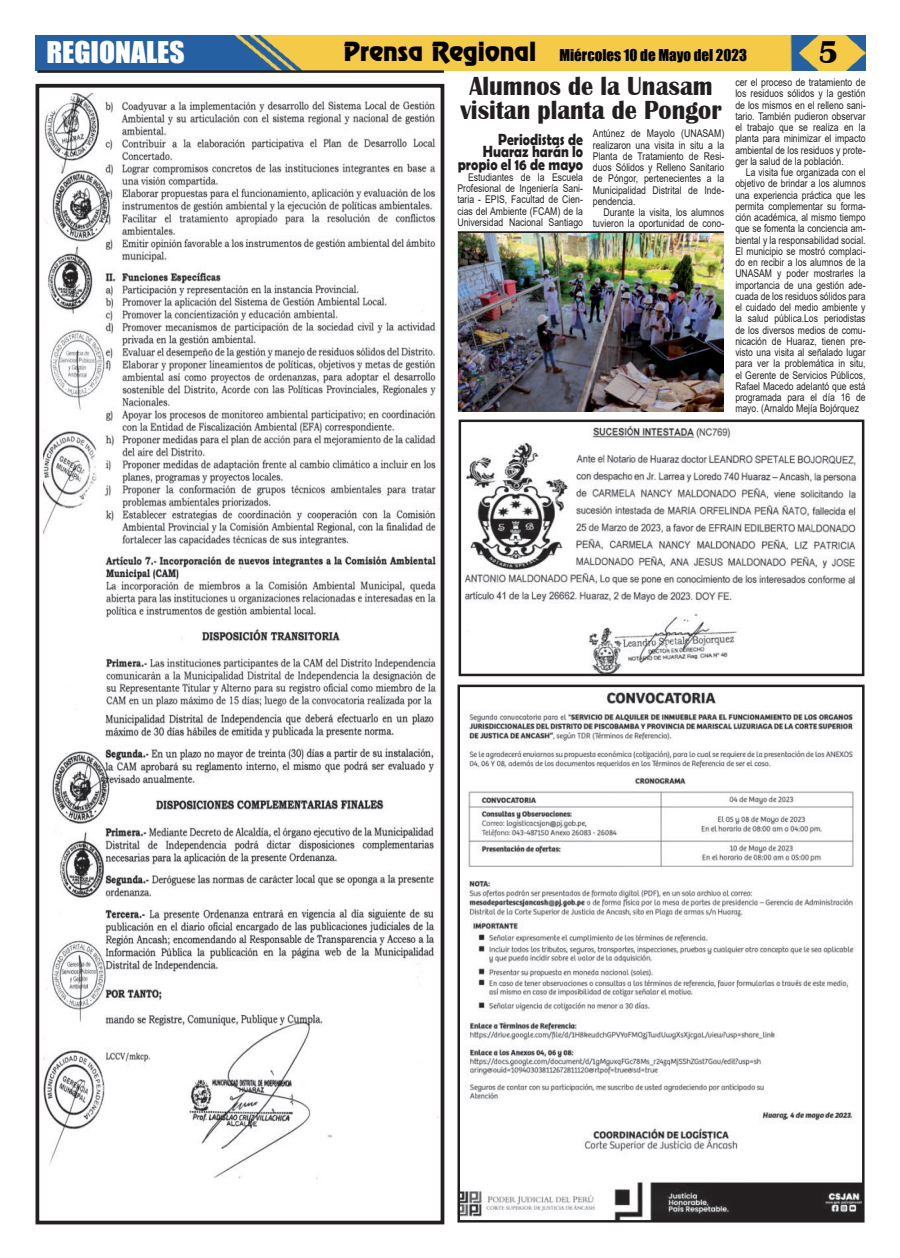
<style>
.page{position:relative;width:900px;height:1258px;background:#fff}
.page>*{position:absolute;margin:0;border:0;box-sizing:border-box;transform-origin:0 0}
.t1{font:700 32.5px "Britannic";color:#020000}
.t2{font:27.5px "Impact";color:#fff;scale:1.07 1}
.t3{font:700 27px/23.8px "Britannic";color:#231f20;text-align:center;scale:.9 1}
.t4{font:700 16.25px/12.5px "Berlin Sans FB Demi";color:#231f20;text-align:right;scale:.84 1}
.t5{font:15px "Impact";color:#000}
.t6{font:10.62px/11.2px "Arial";color:#231f20;text-align:justify;scale:.81 1}
.t7{font:10.62px/11.2px "Arial";color:#231f20;text-align:justify;scale:.82 1}
.s1{font-family:"Renfrew Normal";font-size:23.75px;color:#020000}
</style>
<div class="page">
<img style="left:36px;top:35px;width:830px;height:36px">
<hr style="left:37px;top:70px;width:407px;height:3px;background:#231f20">
<img style="left:462px;top:691px;width:399px;height:527px">
<div style="left:458px;top:685px;width:407px;height:537px;border:3px solid #231f20"></div>
<div style="left:36px;top:84px;width:408px;height:1140px;border:4px solid #231f20"></div>
<img style="left:44px;top:93px;width:395px;height:1087px">
<img style="left:464px;top:425px;width:393px;height:247px">
<div style="left:459px;top:420px;width:405px;height:256px;border:3px solid #231f20"></div>
<div style="left:458px;top:231px;width:266px;height:180px;border:3px solid #231f20"></div>
<img style="left:459px;top:234px;width:265px;height:177px">
<h2 class="t2" style="left:46px;top:39px;width:131px">REGIONALES</h2>
<h3 class="t5" style="left:343px;top:48px;width:405px"><span class="s1">Prensa Regional</span> Miércoles 10 de Mayo del 2023</h3>
<h1 class="t1" style="left:819px;top:41px;width:21px">5</h1>
<h3 class="t3" style="left:460px;top:76px;width:292px">Alumnos de la Unasam visitan planta de Pongor</h3>
<p class="t7" style="left:593px;top:129px;width:162px">Antúnez de Mayolo (UNASAM) realizaron una visita in situ a la Planta de Tratamiento de Resi&shy;duos Sólidos y Relleno Sanitario de Póngor, pertenecientes a la Municipalidad Distrital de Inde&shy;pendencia.</p>
<p class="t7" style="left:593px;top:208px;width:162px;text-align:right">Durante la visita, los alumnos tuvieron la oportunidad de cono-</p>
<h3 class="t4" style="left:458px;top:134px;width:151px">Periodistas de<br>Huaraz harán lo propio el 16 de mayo</h3>
<p class="t7" style="left:457px;top:172px;width:155px;text-indent:11px">Estudiantes de la Escuela Profesional de Ingeniería Sani&shy;taria - EPIS, Facultad de Cien&shy;cias del Ambiente (FCAM) de la Universidad Nacional Santiago</p>
<p class="t7" style="left:735px;top:78px;width:160px">cer el proceso de tratamiento de los residuos sólidos y la gestión de los mismos en el relleno sani&shy;tario. También pudieron observar el trabajo que se realiza en la planta para minimizar el impacto ambiental de los residuos y prote&shy;ger la salud de la población.</p>
<p class="t6" style="left:735px;top:168px;width:162px;text-indent:11px">La visita fue organizada con el objetivo de brindar a los alumnos una experiencia práctica que les permita complementar su forma&shy;ción académica, al mismo tiempo que se fomenta la conciencia am&shy;biental y la responsabilidad social.<br>El municipio se mostró complaci&shy;do en recibir a los alumnos de la UNASAM y poder mostrarles la importancia de una gestión ade&shy;cuada de los residuos sólidos para el cuidado del medio ambiente y la salud pública.Los periodistas de los diversos medios de comu&shy;nicación de Huaraz, tienen pre&shy;visto una visita al señalado lugar para ver la problemática in situ, el Gerente de Servicios Públicos, Rafael Macedo adelantó que está programada para el día 16 de mayo. (Arnaldo Mejía Bojórquez</p>
</div>
